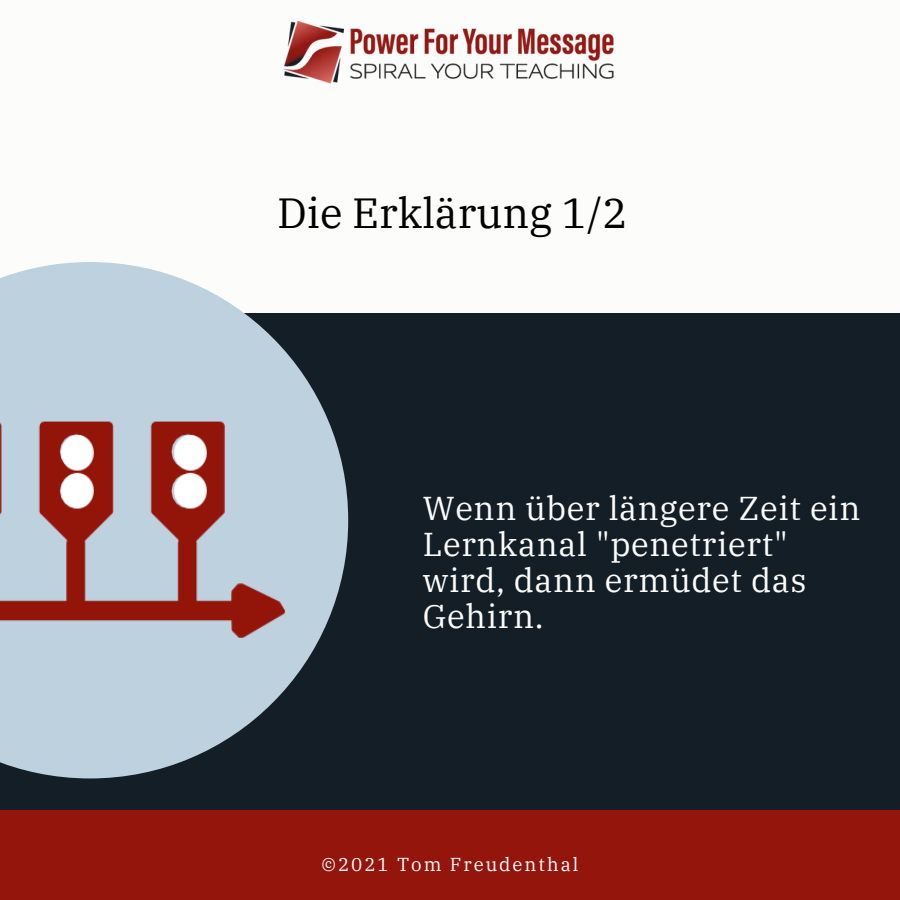
<style>
.page{position:relative;width:900px;height:900px;background:#fcfcfb}
.page>*{position:absolute;margin:0;border:0;box-sizing:border-box;transform-origin:0 0}
.t1{font:42px "IBM Plex Serif";color:#000}
.t2{font:33px/36px "IBM Plex Serif";letter-spacing:.02em;color:#fcfcfb}
.t3{font:18.7px "IBM Plex Serif";letter-spacing:.105em;color:#fcfcfb}
</style>
<div class="page">
<div style="left:0;top:810px;width:900px;height:90px;background:#93150b"></div>
<div style="left:0;top:314px;width:900px;height:496px;background:#141e27"></div>
<img style="left:0;top:262px;width:348px;height:516px">
<img style="left:284px;top:21px;width:330px;height:63px">
<p class="t1" style="left:277px;top:185px;width:352px">Die Erklärung 1/2</p>
<p class="t2" style="left:423px;top:489px;width:439px">Wenn über längere Zeit ein<br>Lernkanal "penetriert" wird, dann ermüdet das<br>Gehirn.</p>
<p class="t3" style="left:322px;top:852px;width:258px">©2021 Tom Freudenthal</p>
</div>
